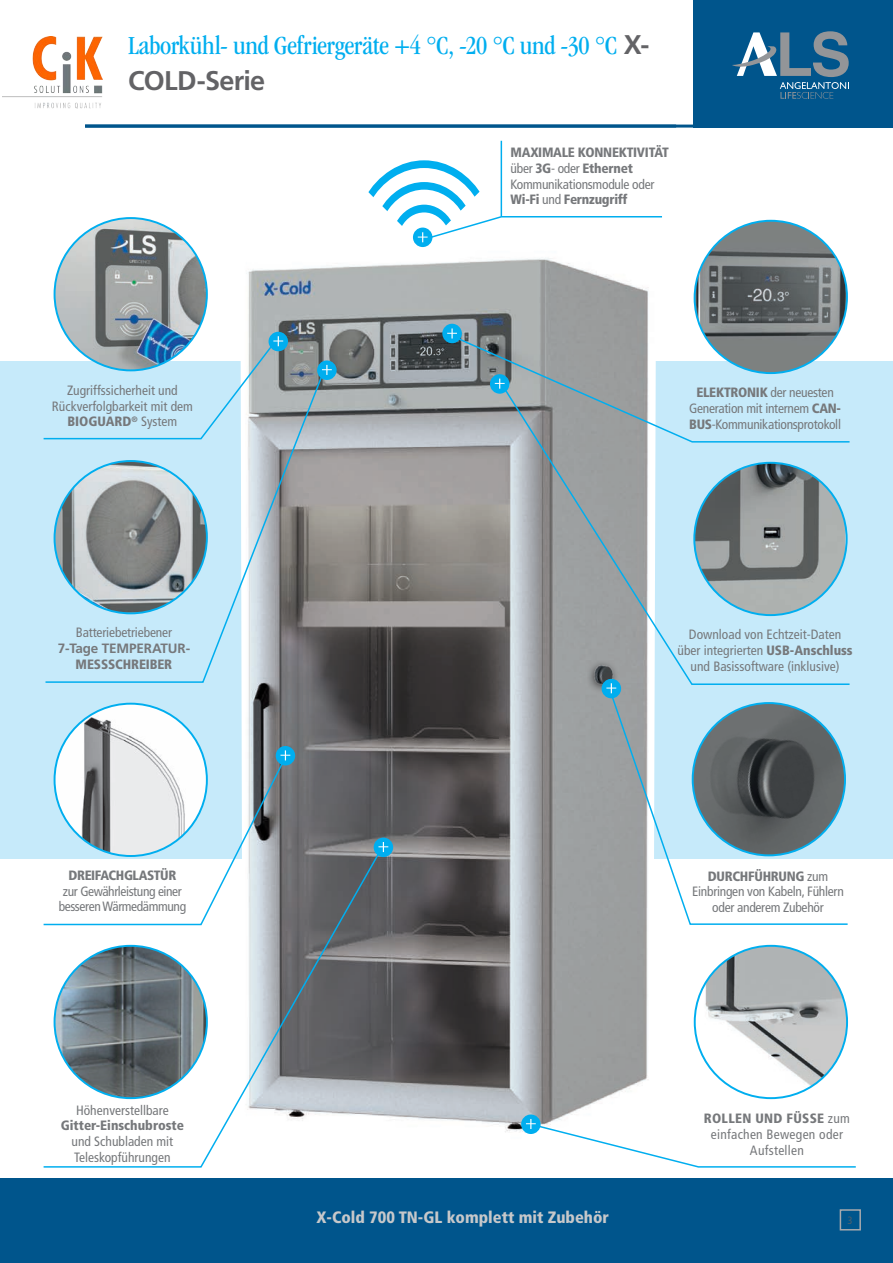
<style>
.page{position:relative;width:893px;height:1263px;background:#fff}
.page>*{position:absolute;margin:0;border:0;box-sizing:border-box;transform-origin:0 0}
.t1{font:condensed 27px "ITC Garamond Std";letter-spacing:-.015em;color:#00aeef}
.t2{font:700 27px "Frutiger LT Std";letter-spacing:-.025em;color:#636366}
.t3{font:900 condensed 16.5px "Frutiger LT Std";color:#c7c8ca}
.t4{font:condensed 13.5px/15.8px "Frutiger LT Std";color:#76787b;text-align:center}
.t5{font:condensed 13.5px/15.8px "Frutiger LT Std";letter-spacing:-.02em;color:#76787b;text-align:center}
.t6{font:900 condensed 13.5px/15.8px "Frutiger LT Std";letter-spacing:-.02em;color:#76787b}
.t7{font:condensed 13.5px/15.8px "Frutiger LT Std";letter-spacing:.02em;color:#76787b;text-align:center}
.t8{font:condensed 13.5px/15.8px "Frutiger LT Std";letter-spacing:-.03em;color:#76787b;text-align:center}
.t9{font:900 condensed 13.5px "Frutiger LT Std";color:#76787b}
.t10{font:700 13.5px "Frutiger LT Std";letter-spacing:-.01em;color:#76787b}
.t11{font:300 condensed 10.5px "Frutiger LT Std";color:#636366}
.s1{font-family:"Frutiger LT Std";font-weight:700;font-stretch:normal;color:#636366}
.s2{font-weight:900}
.s3{font-weight:400}
</style>
<div class="page">
<div style="left:0;top:361px;width:893px;height:497px;background:#c6eafa"></div>
<img style="left:241px;top:243px;width:414px;height:890px">
<img style="left:695px;top:221px;width:152px;height:152px;border-radius:76px">
<img style="left:55px;top:704px;width:152px;height:152px;border-radius:76px">
<div style="left:276px;top:746px;width:19px;height:19px;background:#00aeef;border-radius:50%"></div>
<svg style="left:521px;top:1114px;width:20px;height:20px"></svg>
<div style="left:442px;top:324px;width:20px;height:19px;background:#00aeef;border-radius:50%"></div>
<img style="left:55px;top:218px;width:152px;height:152px;border-radius:76px">
<img style="left:695px;top:946px;width:152px;height:152px;border-radius:76px">
<div style="left:269px;top:332px;width:19px;height:19px;background:#00aeef;border-radius:50%"></div>
<div style="left:693px;top:0;width:200px;height:128px;background:#00558c"></div>
<svg style="left:732px;top:31px;width:117px;height:68px"></svg>
<hr style="left:85px;top:125px;width:616px;height:3px;background:#00558c">
<svg style="left:43px;top:336px;width:240px;height:104px"></svg>
<svg style="left:53px;top:750px;width:237px;height:102px"></svg>
<svg style="left:42px;top:852px;width:338px;height:316px"></svg>
<svg style="left:526px;top:1119px;width:330px;height:49px"></svg>
<svg style="left:611px;top:696px;width:238px;height:230px"></svg>
<svg style="left:447px;top:328px;width:395px;height:115px"></svg>
<svg style="left:500px;top:383px;width:350px;height:303px"></svg>
<svg style="left:413px;top:228px;width:19px;height:19px"></svg>
<svg style="left:368px;top:160px;width:294px;height:82px"></svg>
<hr style="left:501px;top:141px;width:1px;height:75px;background:#00aeef">
<svg style="left:44px;top:371px;width:281px;height:313px"></svg>
<div style="left:317px;top:360px;width:20px;height:20px;background:#00aeef;border-radius:50%"></div>
<svg style="left:322px;top:365px;width:10px;height:10px"></svg>
<div style="left:0;top:1178px;width:893px;height:85px;background:#00558c"></div>
<img style="left:693px;top:703px;width:152px;height:152px;border-radius:76px">
<div style="left:374px;top:837px;width:19px;height:20px;background:#00aeef;border-radius:50%"></div>
<svg style="left:378px;top:842px;width:10px;height:10px"></svg>
<img style="left:586px;top:655px;width:37px;height:42px">
<div style="left:602px;top:679px;width:19px;height:19px;background:#00aeef;border-radius:50%"></div>
<svg style="left:606px;top:683px;width:10px;height:10px"></svg>
<div style="left:840px;top:1209px;width:21px;height:21px;border:2px solid #a8a9ad"></div>
<img style="left:3px;top:36px;width:99px;height:73px">
<h1 class="t1" style="left:128px;top:31px;width:523px">Laborkühl- und Gefriergeräte +4 °C, -20 °C und -30 °C <span class="s1">X-</span></h1>
<h1 class="t2" style="left:128px;top:65px;width:139px">COLD-Serie</h1>
<p class="t4" style="left:52px;top:382px;width:142px">Zugriffssicherheit und<br>Rückverfolgbarkeit mit dem<br><span class="s2">BIOGUARD</span><sup>®</sup> System</p>
<p class="t4" style="left:76px;top:625px;width:98px">Batteriebetriebener</p>
<p class="t10" style="left:58px;top:640px;width:134px">7-Tage TEMPERATUR-</p>
<p class="t6" style="left:76px;top:656px;width:98px">MESSSCHREIBER</p>
<p class="t6" style="left:68px;top:867px;width:109px">DREIFACHGLASTÜR</p>
<p class="t8" style="left:59px;top:883px;width:129px">zur Gewährleistung einer besseren Wärmedämmung</p>
<p class="t4" style="left:76px;top:1102px;width:94px">Höhenverstellbare</p>
<p class="t9" style="left:61px;top:1118px;width:125px">Gitter-Einschubroste</p>
<p class="t4" style="left:72px;top:1134px;width:103px;text-align:left">und Schubladen mit<br>Teleskopführungen</p>
<p class="t6" style="left:511px;top:145px;width:160px">MAXIMALE KONNEKTIVITÄT <span class="s3">über</span> 3G<span class="s3">- oder</span> Ethernet<br><span class="s3">Kommunikationsmodule oder<br></span>Wi-Fi <span class="s3">und</span> Fernzugriff</p>
<p class="t5" style="left:689px;top:385px;width:153px"><span class="s2">ELEKTRONIK</span> der neuesten<br>Generation mit internem <span class="s2">CAN-<br>BUS</span>-Kommunikationsprotokoll</p>
<p class="t4" style="left:677px;top:627px;width:177px">Download von Echtzeit-Daten über integrierten <span class="s2">USB-Anschluss </span>und Basissoftware (inklusive)</p>
<p class="t5" style="left:692px;top:868px;width:153px"><span class="s2">DURCHFÜHRUNG</span> zum<br>Einbringen von Kabeln, Fühlern oder anderem Zubehör</p>
<p class="t7" style="left:704px;top:1111px;width:148px"><span class="s2">ROLLEN UND FÜSSE</span> zum einfachen Bewegen oder<br>Aufstellen</p>
<p class="t3" style="left:316px;top:1207px;width:294px">X-Cold 700 TN-GL komplett mit Zubehör</p>
<p class="t11" style="left:848px;top:1214px;width:7px">3</p>
</div>
